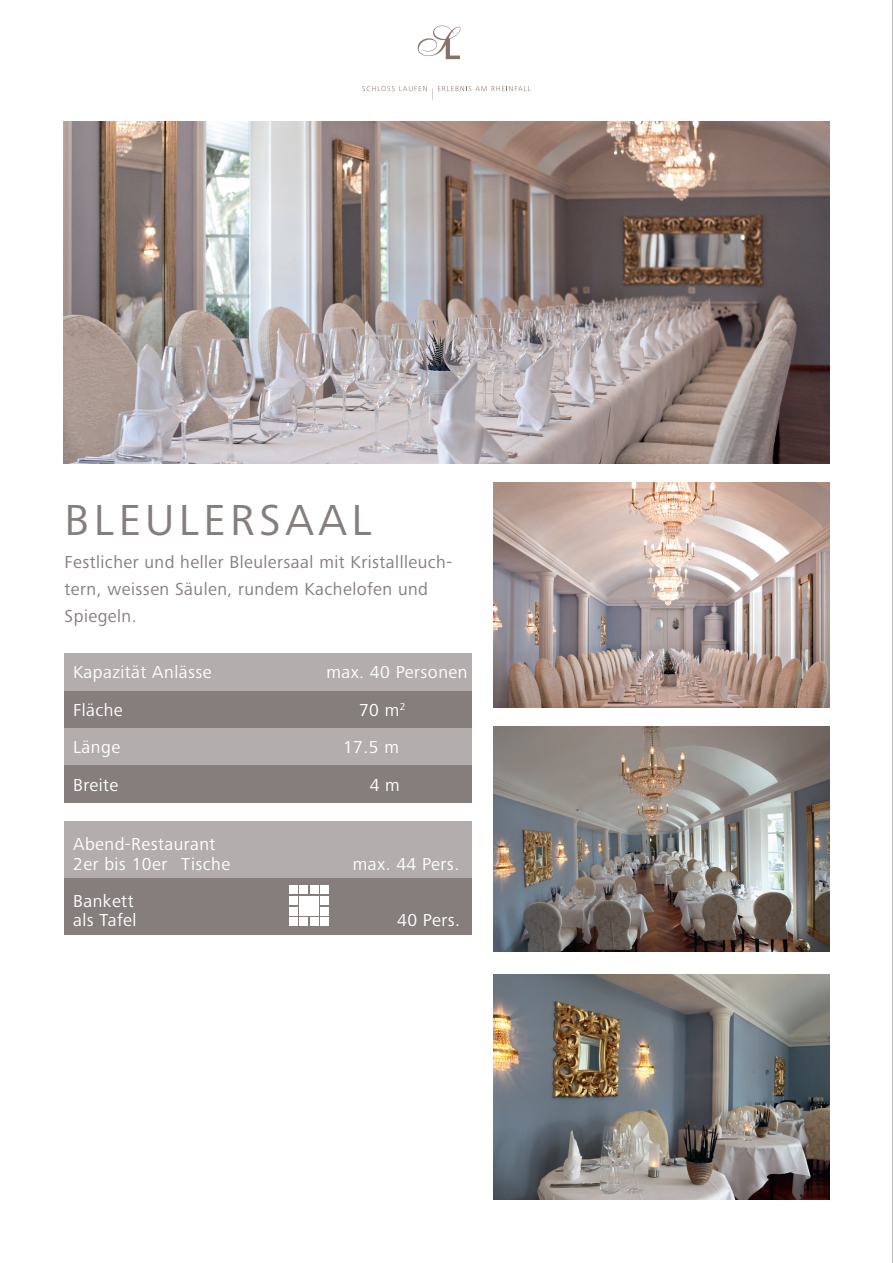
<style>
.page{position:relative;width:893px;height:1263px;background:#fff}
.page>*{position:absolute;margin:0;border:0;box-sizing:border-box;transform-origin:0 0}
.t1{font:45px "Frutiger Next Pro";letter-spacing:.1em;color:#867d7d}
.t2{font:18px/19.5px "Frutiger Next Pro";letter-spacing:.025em;color:#fff}
.t3{font:18px/27px "Frutiger Next Pro";letter-spacing:.025em;color:#867d7d}
</style>
<div class="page">
<img style="left:64px;top:122px;width:765px;height:341px">
<hr style="left:892px;top:0;width:1px;height:1263px;background:#867e7d">
<div style="left:65px;top:690px;width:407px;height:38px;background:#867d7d"></div>
<div style="left:65px;top:728px;width:407px;height:37px;background:#b3adad"></div>
<div style="left:65px;top:765px;width:407px;height:38px;background:#867d7d"></div>
<div style="left:65px;top:653px;width:407px;height:37px;background:#b3adad"></div>
<img style="left:493px;top:483px;width:336px;height:225px">
<img style="left:493px;top:727px;width:336px;height:225px">
<img style="left:493px;top:974px;width:336px;height:225px">
<div style="left:65px;top:878px;width:407px;height:56px;background:#867d7d"></div>
<div style="left:321px;top:885px;width:8px;height:9px;background:#fff"></div>
<div style="left:321px;top:896px;width:8px;height:9px;background:#fff"></div>
<div style="left:321px;top:907px;width:8px;height:8px;background:#fff"></div>
<div style="left:321px;top:917px;width:8px;height:9px;background:#fff"></div>
<div style="left:310px;top:885px;width:9px;height:9px;background:#fff"></div>
<div style="left:310px;top:917px;width:9px;height:9px;background:#fff"></div>
<div style="left:300px;top:885px;width:8px;height:9px;background:#fff"></div>
<div style="left:300px;top:896px;width:19px;height:19px;background:#fff"></div>
<div style="left:300px;top:917px;width:8px;height:9px;background:#fff"></div>
<div style="left:289px;top:885px;width:9px;height:9px;background:#fff"></div>
<div style="left:289px;top:896px;width:9px;height:9px;background:#fff"></div>
<div style="left:289px;top:907px;width:9px;height:8px;background:#fff"></div>
<div style="left:289px;top:917px;width:9px;height:9px;background:#fff"></div>
<svg style="left:362px;top:86px;width:169px;height:14px"></svg>
<svg style="left:418px;top:26px;width:42px;height:33px"></svg>
<div style="left:65px;top:821px;width:407px;height:57px;background:#b3adad"></div>
<h1 class="t1" style="left:65px;top:495px;width:309px">BLEULERSAAL</h1>
<p class="t3" style="left:65px;top:548px;width:389px">Festlicher und heller Bleulersaal mit Kristallleuch&shy;tern, weissen Säulen, rundem Kachelofen und<br>Spiegeln.</p>
<p class="t2" style="left:73px;top:662px;width:140px">Kapazität Anlässe</p>
<p class="t2" style="left:326px;top:662px;width:143px">max. 40 Personen</p>
<p class="t2" style="left:73px;top:700px;width:51px">Fläche</p>
<p class="t2" style="left:359px;top:700px;width:48px">70 m<sup>2</sup></p>
<p class="t2" style="left:73px;top:737px;width:49px">Länge</p>
<p class="t2" style="left:343px;top:737px;width:57px">17.5 m</p>
<p class="t2" style="left:73px;top:775px;width:47px">Breite</p>
<p class="t2" style="left:370px;top:775px;width:32px">4 m</p>
<p class="t2" style="left:73px;top:834px;width:159px">Abend-Restaurant<br>2er bis 10er Tische</p>
<p class="t2" style="left:73px;top:891px;width:65px">Bankett als Tafel</p>
<p class="t2" style="left:353px;top:854px;width:108px">max. 44 Pers.</p>
<p class="t2" style="left:397px;top:910px;width:64px">40 Pers.</p>
</div>
